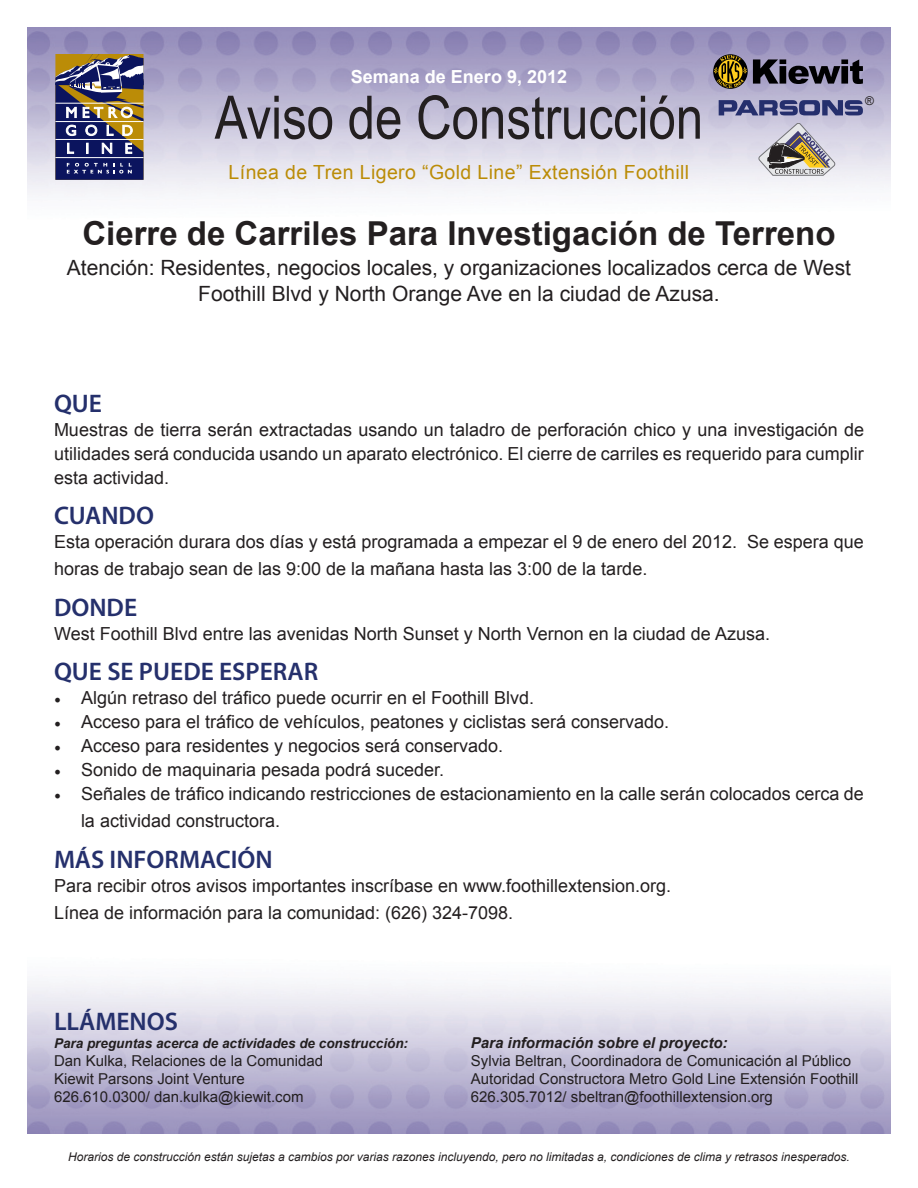
<style>
.page{position:relative;width:918px;height:1188px;background:#fff}
.page>*{position:absolute;margin:0;border:0;box-sizing:border-box;transform-origin:0 0}
.Heading{font:60px "Arial Narrow";color:#231f20}
.t1{font:700 33px "Arial";color:#231f20}
.Space_between_header{font:600 25.5px "Myriad Pro";color:#25306c}
.Subheading{font:600 25.5px "Myriad Pro";color:#25306c}
.t2{font:21px/25.2px "Arial";color:#231f20;text-align:center}
.t3{font:19.5px "Arial";letter-spacing:.02em;color:#bb8c07}
.Subheading-2{font:18px/24px "Arial";color:#231f20}
.t4{font:700 18px "Arial";color:#fff}
.Subheading-3{font:15px "Arial";color:#231f20}
.Subheading-4{font:italic 700 15px "Arial";color:#231f20}
.Subheading-5{font:italic 700 13.5px "Arial";color:#231f20}
.t5{font:italic 12px "Arial";color:#231f20}
.t6{font:12px "Arial";color:#231f20}
.s1{font-family:"Minion Pro"}
</style>
<div class="page">
<img style="left:27px;top:27px;width:864px;height:166px">
<svg style="left:719px;top:100px;width:144px;height:15px;background:#585d8f"></svg>
<svg style="left:713px;top:54px;width:35px;height:35px"></svg>
<svg style="left:714px;top:55px;width:33px;height:33px"></svg>
<svg style="left:753px;top:59px;width:110px;height:25px;background:#4c495b"></svg>
<svg style="left:55px;top:54px;width:89px;height:126px;background:#5e5968"></svg>
<svg style="left:758px;top:123px;width:77px;height:52px;background:#aea8a6"></svg>
<p class="t4" style="left:351px;top:65px;width:218px">Semana de Enero 9, 2012</p>
<p class="Heading" style="left:215px;top:74px;width:490px">Aviso de Construcción</p>
<p class="t3" style="left:229px;top:160px;width:462px">Línea de Tren Ligero “Gold Line” Extensión Foothill</p>
<p class="t6" style="left:865px;top:93px;width:10px">®</p>
<p class="t1" style="left:82px;top:211px;width:755px">Cierre de Carriles Para Investigación de Terreno</p>
<p class="t2" style="left:67px;top:256px;width:786px">Atención: Residentes, negocios locales, y organizaciones localizados cerca de West<br>Foothill Blvd y North Orange Ave en la ciudad de Azusa.</p>
<p class="Subheading" style="left:54px;top:387px;width:50px">QUE</p>
<p class="Subheading-2" style="left:54px;top:418px;width:812px;text-align:justify">Muestras de tierra serán extractadas usando un taladro de perforación chico y una investigación de utilidades será conducida usando un aparato electrónico. El cierre de carriles es requerido para cumplir esta actividad.</p>
<p class="Space_between_header" style="left:54px;top:499px;width:101px">CUANDO</p>
<p class="Subheading-2" style="left:54px;top:529px;width:811px;line-height:27px">Esta operación durara dos días y está programada a empezar el 9 de enero del 2012. Se espera que horas de trabajo sean de las 9:00 de la mañana hasta las 3:00 de la tarde.</p>
<p class="Space_between_header" style="left:54px;top:591px;width:85px">DONDE</p>
<p class="Subheading-2" style="left:54px;top:622px;width:718px">West Foothill Blvd entre las avenidas North Sunset y North Vernon en la ciudad de Azusa.</p>
<p class="Space_between_header" style="left:54px;top:655px;width:266px">QUE SE PUEDE ESPERAR</p>
<p class="Subheading-2" style="left:54px;top:686px;width:482px"><span class="s1">•</span> Algún retraso del tráfico puede ocurrir en el Foothill Blvd.</p>
<p class="Subheading-2" style="left:54px;top:710px;width:617px"><span class="s1">•</span> Acceso para el tráfico de vehículos, peatones y ciclistas será conservado.</p>
<p class="Subheading-2" style="left:54px;top:734px;width:451px"><span class="s1">•</span> Acceso para residentes y negocios será conservado.</p>
<p class="Subheading-2" style="left:54px;top:758px;width:392px"><span class="s1">•</span> Sonido de maquinaria pesada podrá suceder.</p>
<p class="Subheading-2" style="left:81px;top:781px;width:784px;line-height:27px;text-indent:-27px"><span class="s1">•</span> Señales de tráfico indicando restricciones de estacionamiento en la calle serán colocados cerca de la actividad constructora.</p>
<p class="Space_between_header" style="left:54px;top:843px;width:220px">MÁS INFORMACIÓN</p>
<p class="Subheading-2" style="left:54px;top:874px;width:619px">Para recibir otros avisos importantes inscríbase en www.foothillextension.org.</p>
<p class="Subheading-2" style="left:54px;top:901px;width:461px">Línea de información para la comunidad: (626) 324-7098.</p>
<p class="Subheading" style="left:54px;top:1005px;width:126px">LLÁMENOS</p>
<p class="Subheading-5" style="left:54px;top:1034px;width:356px">Para preguntas acerca de actividades de construcción:</p>
<p class="Subheading-3" style="left:54px;top:1051px;width:271px">Dan Kulka, Relaciones de la Comunidad</p>
<p class="Subheading-3" style="left:54px;top:1069px;width:192px">Kiewit Parsons Joint Venture</p>
<p class="Subheading-3" style="left:54px;top:1087px;width:251px">626.610.0300/ dan.kulka@kiewit.com</p>
<p class="Subheading-4" style="left:471px;top:1032px;width:258px">Para información sobre el proyecto:</p>
<p class="Subheading-3" style="left:471px;top:1051px;width:382px">Sylvia Beltran, Coordinadora de Comunicación al Público</p>
<p class="Subheading-3" style="left:471px;top:1069px;width:389px">Autoridad Constructora Metro Gold Line Extensión Foothill</p>
<p class="Subheading-3" style="left:471px;top:1087px;width:304px">626.305.7012/ sbeltran@foothillextension.org</p>
<p class="t5" style="left:68px;top:1149px;width:783px">Horarios de construcción están sujetas a cambios por varias razones incluyendo, pero no limitadas a, condiciones de clima y retrasos inesperados.</p>
</div>
